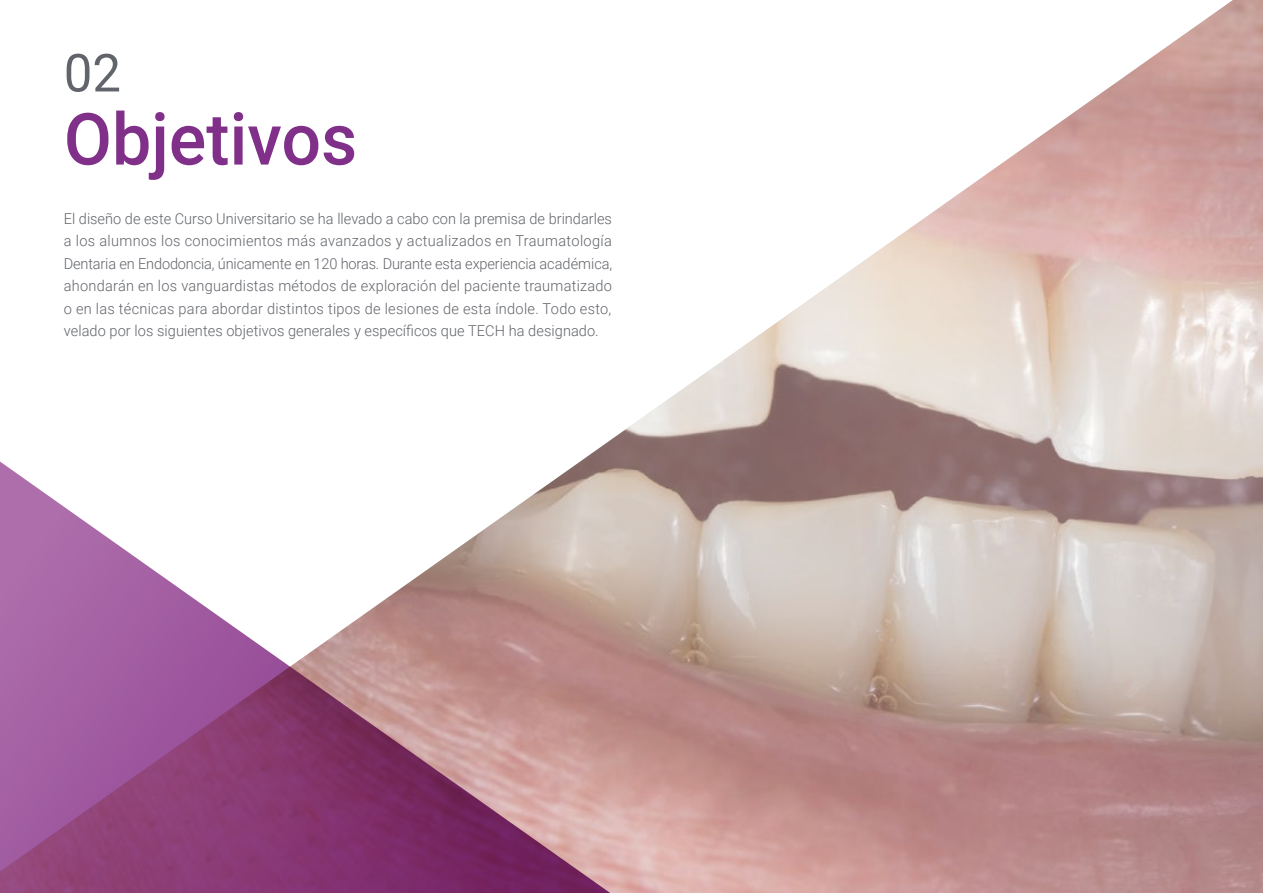
<style>
.page{position:relative;width:1263px;height:893px;background:#fff}
.page>*{position:absolute;margin:0;border:0;box-sizing:border-box;transform-origin:0 0}
.t1{font:500 72px "Roboto";color:#813089}
.t2{font:52.5px "Roboto";color:#61646a}
.t3{font:300 15px/22.5px "Roboto";letter-spacing:.005em;color:#61646a;text-align:justify}
</style>
<div class="page">
<img style="left:602px;top:0;width:661px;height:893px">
<svg style="left:0;top:446px;width:640px;height:447px"></svg>
<h2 class="t2" style="left:64px;top:36px;width:59px">02</h2>
<h1 class="t1" style="left:64px;top:89px;width:295px">Objetivos</h1>
<p class="t3" style="left:64px;top:207px;width:550px">El diseño de este Curso Universitario se ha llevado a cabo con la premisa de brindarles a los alumnos los conocimientos más avanzados y actualizados en Traumatología Dentaria en Endodoncia, únicamente en 120 horas. Durante esta experiencia académica, ahondarán en los vanguardistas métodos de exploración del paciente traumatizado o en las técnicas para abordar distintos tipos de lesiones de esta índole. Todo esto, velado por los siguientes objetivos generales y específicos que TECH ha designado.</p>
</div>
